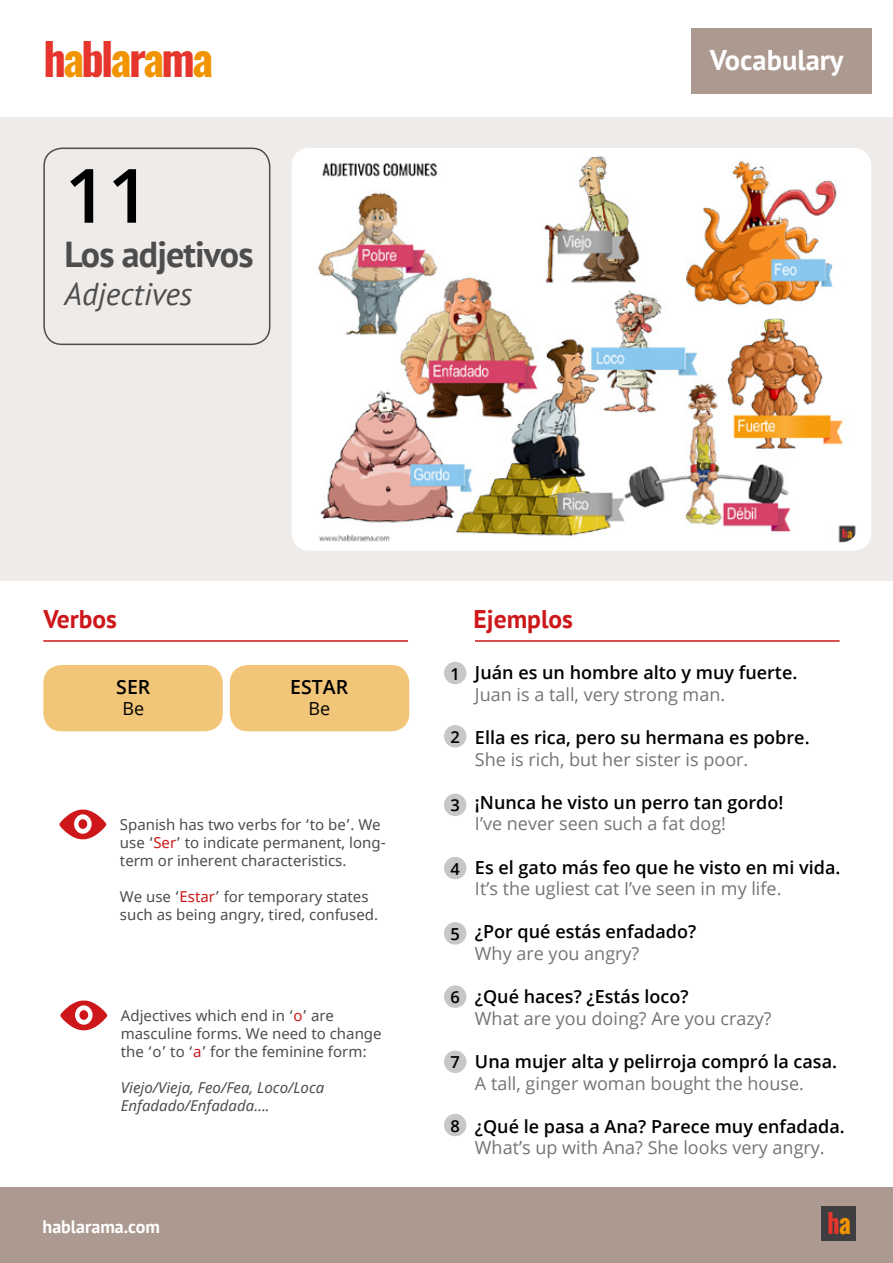
<style>
.page{position:relative;width:893px;height:1263px;background:#fff}
.page>*{position:absolute;margin:0;border:0;box-sizing:border-box;transform-origin:0 0}
.t1{font:600 75px "Open Sans";color:#000}
.t2{font:44.4px "Oswald";letter-spacing:-.06em;color:#e5352d}
.t3{font:700 36px "PT Sans";letter-spacing:-.025em;color:#4d4d4d}
.t4{font:italic 31.5px "PT Sans";color:#4d4d4d}
.t5{font:700 28.5px "PT Sans";color:#fff}
.t6{font:700 25.5px "PT Sans";color:#cd171a}
.t7{font:700 24.6px "Oswald";color:#e5352d}
.t8{font:600 19.5px "Open Sans";color:#000}
.t9{font:600 18px "Open Sans";color:#000}
.t10{font:18px "Open Sans";color:#747474}
.t11{font:700 18px "PT Sans";color:#fff}
.t12{font:18px "Open Sans";color:#000}
.t13{font:600 16.5px "Open Sans";color:#000}
.t14{font:15px/18px "Noto Sans";color:#4d4d4d}
.t15{font:italic 15px/18px "Noto Sans";color:#4d4d4d}
.s1{color:#f29400}
.s2{color:#cd171a}
</style>
<div class="page">
<div style="left:0;top:118px;width:893px;height:463px;background:#eeebe9"></div>
<div style="left:292px;top:148px;width:579px;height:403px;background:#fff;border-radius:18px"></div>
<img style="left:317px;top:156px;width:539px;height:387px">
<div style="left:691px;top:28px;width:180px;height:66px;background:#ac9990"></div>
<div style="left:0;top:1187px;width:892px;height:76px;background:#ac9990"></div>
<hr style="left:475px;top:640px;width:365px;height:2px;background:#cd171a">
<hr style="left:43px;top:640px;width:365px;height:2px;background:#cd171a">
<div style="left:43px;top:665px;width:180px;height:66px;background:#f2c679;border-radius:18px"></div>
<div style="left:230px;top:665px;width:179px;height:66px;background:#f2c679;border-radius:18px"></div>
<div style="left:43px;top:148px;width:227px;height:197px;border:2px solid #4d4d4d;border-radius:18px"></div>
<div style="left:822px;top:1206px;width:34px;height:35px;background:#3e3d40"></div>
<svg style="left:60px;top:1000px;width:47px;height:30px"></svg>
<div style="left:444px;top:985px;width:22px;height:23px;background:#c7c7c7;border-radius:50%"></div>
<div style="left:444px;top:922px;width:22px;height:22px;background:#c7c7c7;border-radius:50%"></div>
<div style="left:444px;top:857px;width:22px;height:22px;background:#c7c7c7;border-radius:50%"></div>
<div style="left:444px;top:794px;width:22px;height:22px;background:#c7c7c7;border-radius:50%"></div>
<div style="left:444px;top:725px;width:22px;height:22px;background:#c7c7c7;border-radius:50%"></div>
<div style="left:444px;top:662px;width:22px;height:22px;background:#c7c7c7;border-radius:50%"></div>
<div style="left:444px;top:1114px;width:22px;height:22px;background:#c7c7c7;border-radius:50%"></div>
<div style="left:444px;top:1050px;width:22px;height:23px;background:#c7c7c7;border-radius:50%"></div>
<svg style="left:59px;top:809px;width:47px;height:30px"></svg>
<h2 class="t2" style="left:43px;top:19px;width:171px">h<span class="s1">a</span>bl<span class="s1">a</span>r<span class="s1">a</span>m<span class="s1">a</span></h2>
<h1 class="t1" style="left:65px;top:144px;width:87px">11</h1>
<h3 class="t3" style="left:65px;top:231px;width:190px">Los adjetivos</h3>
<h3 class="t4" style="left:65px;top:274px;width:129px">Adjectives</h3>
<h3 class="t6" style="left:43px;top:602px;width:75px">Verbos</h3>
<h3 class="t6" style="left:474px;top:602px;width:101px">Ejemplos</h3>
<h3 class="t5" style="left:710px;top:41px;width:135px">Vocabulary</h3>
<h3 class="t8" style="left:116px;top:674px;width:36px">SER</h3>
<p class="t12" style="left:122px;top:696px;width:23px">Be</p>
<h3 class="t8" style="left:290px;top:674px;width:59px">ESTAR</h3>
<p class="t12" style="left:308px;top:696px;width:23px">Be</p>
<p class="t14" style="left:120px;top:816px;width:267px">Spanish has two verbs for ‘to be’. We use ‘<span class="s2">Ser</span>’ to indicate permanent, long&shy;term or inherent characteristics.</p>
<p class="t14" style="left:120px;top:888px;width:260px">We use ‘<span class="s2">Estar</span>’ for temporary states such as being angry, tired, confused.</p>
<p class="t14" style="left:121px;top:1007px;width:262px">Adjectives which end in ‘<span class="s2">o</span>’ are masculine forms. We need to change the ‘o’ to ‘<span class="s2">a</span>’ for the feminine form:</p>
<p class="t15" style="left:121px;top:1078px;width:205px">Viejo/Vieja, Feo/Fea, Loco/Loca<br>Enfadado/Enfadada….</p>
<p class="t11" style="left:43px;top:1215px;width:119px">hablarama.com</p>
<p class="t13" style="left:450px;top:662px;width:11px">1</p>
<p class="t13" style="left:450px;top:725px;width:11px">2</p>
<p class="t13" style="left:450px;top:794px;width:11px">3</p>
<p class="t13" style="left:450px;top:857px;width:11px">4</p>
<p class="t13" style="left:450px;top:923px;width:11px">5</p>
<p class="t13" style="left:450px;top:986px;width:11px">6</p>
<p class="t13" style="left:450px;top:1051px;width:11px">7</p>
<p class="t13" style="left:450px;top:1114px;width:11px">8</p>
<p class="t9" style="left:475px;top:660px;width:324px">Juán es un hombre alto y muy fuerte.</p>
<p class="t10" style="left:475px;top:682px;width:252px">Juan is a tall, very strong man.</p>
<p class="t9" style="left:475px;top:725px;width:336px">Ella es rica, pero su hermana es pobre.</p>
<p class="t10" style="left:475px;top:747px;width:275px">She is rich, but her sister is poor.</p>
<p class="t9" style="left:475px;top:790px;width:310px">¡Nunca he visto un perro tan gordo!</p>
<p class="t10" style="left:475px;top:811px;width:253px">I’ve never seen such a fat dog!</p>
<p class="t9" style="left:475px;top:855px;width:367px">Es el gato más feo que he visto en mi vida.</p>
<p class="t10" style="left:475px;top:876px;width:308px">It’s the ugliest cat I’ve seen in my life.</p>
<p class="t9" style="left:475px;top:919px;width:223px">¿Por qué estás enfadado?</p>
<p class="t10" style="left:475px;top:941px;width:166px">Why are you angry?</p>
<p class="t9" style="left:475px;top:984px;width:215px">¿Qué haces? ¿Estás loco?</p>
<p class="t10" style="left:475px;top:1006px;width:298px">What are you doing? Are you crazy?</p>
<p class="t9" style="left:475px;top:1049px;width:364px">Una mujer alta y pelirroja compró la casa.</p>
<p class="t10" style="left:475px;top:1071px;width:330px">A tall, ginger woman bought the house.</p>
<p class="t9" style="left:475px;top:1114px;width:371px">¿Qué le pasa a Ana? Parece muy enfadada.</p>
<p class="t10" style="left:475px;top:1135px;width:351px">What’s up with Ana? She looks very angry.</p>
<h3 class="t7" style="left:827px;top:1205px;width:25px">h<span class="s1">a</span></h3>
</div>
